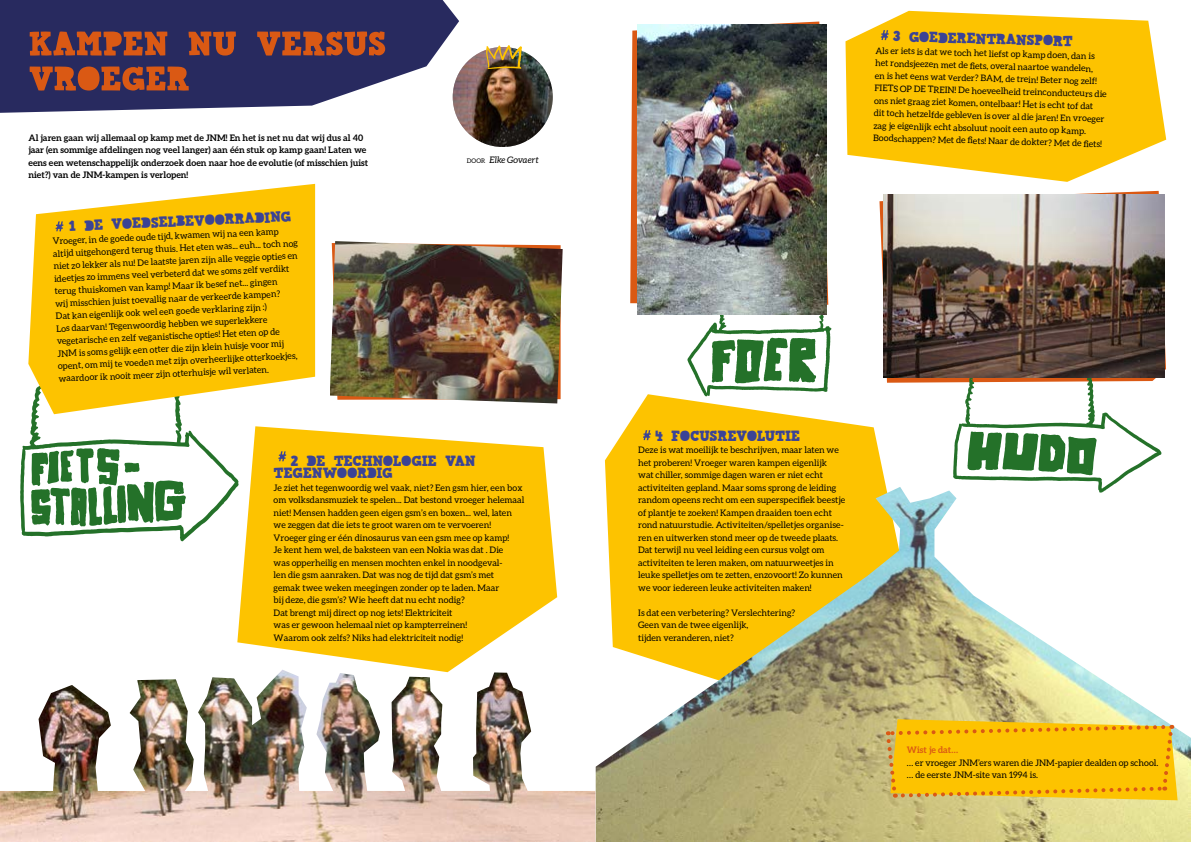
<style>
.page{position:relative;width:1191px;height:842px;background:#fff}
.page>*{position:absolute;margin:0;border:0;box-sizing:border-box;transform-origin:0 0}
.t1{font:60px "jnm 40";letter-spacing:-.01em;color:#da5914}
.t2{font:26px "jnm 40";letter-spacing:-.015em;color:#3b4395}
.t3{font:9px/12.5px "Aleo";color:#000}
.t4{font:700 9px/12.5px "Aleo";color:#000}
.t5{font:italic 9px "Aleo";color:#000}
.t6{font:700 9px "Aleo";color:#da5914}
.s1{font-style:normal;font-size:6.3px}
</style>
<div class="page">
<svg style="left:879px;top:191px;width:287px;height:192px"></svg>
<svg style="left:630px;top:22px;width:198px;height:282px"></svg>
<svg style="left:953px;top:378px;width:208px;height:109px"></svg>
<img style="left:883px;top:195px;width:281px;height:183px">
<svg style="left:687px;top:282px;width:144px;height:112px"></svg>
<svg style="left:20px;top:414px;width:217px;height:127px"></svg>
<svg style="left:28px;top:184px;width:287px;height:230px;fill:#fdc300"></svg>
<svg style="left:237px;top:426px;width:320px;height:244px;fill:#fdc300"></svg>
<svg style="left:605px;top:394px;width:281px;height:93px;fill:#fdc300"></svg>
<svg style="left:845px;top:11px;width:321px;height:171px;fill:#fdc300"></svg>
<svg style="left:0;top:0;width:459px;height:113px;background:#424472"></svg>
<img style="left:453px;top:47px;width:100px;height:100px;border-radius:50px">
<svg style="left:486px;top:45px;width:36px;height:24px"></svg>
<img style="left:330px;top:241px;width:232px;height:162px">
<img style="left:595px;top:487px;width:596px;height:355px">
<img style="left:637px;top:25px;width:189px;height:289px">
<svg style="left:56px;top:221px;width:7px;height:10px"></svg>
<svg style="left:278px;top:451px;width:8px;height:10px"></svg>
<svg style="left:880px;top:30px;width:8px;height:10px"></svg>
<svg style="left:643px;top:430px;width:8px;height:10px"></svg>
<img style="left:0;top:670px;width:595px;height:172px">
<svg style="left:884px;top:719px;width:293px;height:81px;background:#f6bf12"></svg>
<h1 class="t1" style="left:28px;top:0;width:359px">KAMPEN NU VERSUS</h1>
<h1 class="t1" style="left:28px;top:35px;width:163px">VROEGER</h1>
<p class="t4" style="left:28px;top:131px;width:341px">Al jaren gaan wij allemaal op kamp met de JNM! En het is net nu dat wij dus al 40 jaar (en sommige afdelingen nog veel langer) aan één stuk op kamp gaan! Laten we eens een wetenschappelijk onderzoek doen naar hoe de evolutie (of misschien juist niet?) van de JNM-kampen is verlopen!</p>
<h2 class="t2" style="left:68px;top:206px;width:224px;rotate:-2deg">1 DE VOEDSELBEVOORRADING</h2>
<p class="t3" style="left:51px;top:236px;width:247px;rotate:-3deg">Vroeger, in de goede oude tijd, kwamen wij na een kamp altijd uitgehongerd terug thuis. Het eten was... euh... toch nog niet zo lekker als nu! De laatste jaren zijn alle veggie opties en ideetjes zo immens veel verbeterd dat we soms zelf verdikt terug thuiskomen van kamp! Maar ik besef net... gingen<br>wij misschien juist toevallig naar de verkeerde kampen?<br>Dat kan eigenlijk ook wel een goede verklaring zijn :)<br>Los daarvan! Tegenwoordig hebben we superlekkere vegetarische en zelf veganistische opties! Het eten op de<br>JNM is soms gelijk een otter die zijn klein huisje voor mij opent, om mij te voeden met zijn overheerlijke otterkoekjes, waardoor ik nooit meer zijn otterhuisje wil verlaten.</p>
<p class="t5" style="left:467px;top:155px;width:73px"><span class="s1">DOOR</span> Elke Govaert</p>
<h2 class="t2" style="left:290px;top:442px;width:187px">2 DE TECHNOLOGIE VAN</h2>
<h2 class="t2" style="left:274px;top:454px;width:121px">TEGENWOORDIG</h2>
<p class="t3" style="left:274px;top:481px;width:252px">Je ziet het tegenwoordig wel vaak, niet? Een gsm hier, een box om volksdansmuziek te spelen... Dat bestond vroeger helemaal niet! Mensen hadden geen eigen gsm’s en boxen... wel, laten we zeggen dat die iets te groot waren om te vervoeren!<br>Vroeger ging er één dinosaurus van een gsm mee op kamp!<br>Je kent hem wel, de baksteen van een Nokia was dat . Die<br>was opperheilig en mensen mochten enkel in noodgeval-<br>len die gsm aanraken. Dat was nog de tijd dat gsm’s met<br>gemak twee weken meegingen zonder op te laden. Maar<br>bij deze, die gsm’s? Wie heeft dat nu echt nodig?<br>Dat brengt mij direct op nog iets! Elektriciteit<br>was er gewoon helemaal niet op kampterreinen!<br>Waarom ook zelfs? Niks had elektriciteit nodig!</p>
<h2 class="t2" style="left:893px;top:18px;width:182px;rotate:1deg">3 GOEDERENTRANSPORT</h2>
<p class="t3" style="left:875px;top:43px;width:234px;rotate:2deg">Als er iets is dat we toch het liefst op kamp doen, dan is het rondsjeezen met de fi ets, overal naartoe wandelen,<br>en is het eens wat verder? BAM, de trein! Beter nog zelf!<br>FIETS OP DE TREIN! De hoeveelheid treinconducteurs die ons niet graag ziet komen, ontelbaar! Het is echt tof dat<br>dit toch hetzelfde gebleven is over al die jaren! En vroeger zag je eigenlijk echt absoluut nooit een auto op kamp.<br>Boodschappen? Met de fi ets! Naar de dokter? Met de fi ets!</p>
<h2 class="t2" style="left:655px;top:417px;width:147px">4 FOCUSREVOLUTIE</h2>
<p class="t3" style="left:638px;top:444px;width:208px">Deze is wat moeilijk te beschrijven, maar laten we het proberen! Vroeger waren kampen eigenlijk<br>wat chiller, sommige dagen waren er niet echt activiteiten gepland. Maar soms sprong de leiding random opeens recht om een superspecifiek beestje of plantje te zoeken! Kampen draaiden toen echt rond natuurstudie. Activiteiten/spelletjes organise&shy;ren en uitwerken stond meer op de tweede plaats.<br>Dat terwijl nu veel leiding een cursus volgt om activiteiten te leren maken, om natuurweetjes in leuke spelletjes om te zetten, enzovoort! Zo kunnen we voor iedereen leuke activiteiten maken!</p>
<p class="t3" style="left:638px;top:606px;width:158px">Is dat een verbetering? Verslechtering?<br>Geen van de twee eigenlijk,<br>tijden veranderen, niet?</p>
<p class="t6" style="left:907px;top:745px;width:53px">Wist je dat…</p>
<p class="t3" style="left:907px;top:756px;width:253px">… er vroeger JNM’ers waren die JNM-papier dealden op school. … de eerste JNM-site van 1994 is.</p>
</div>
